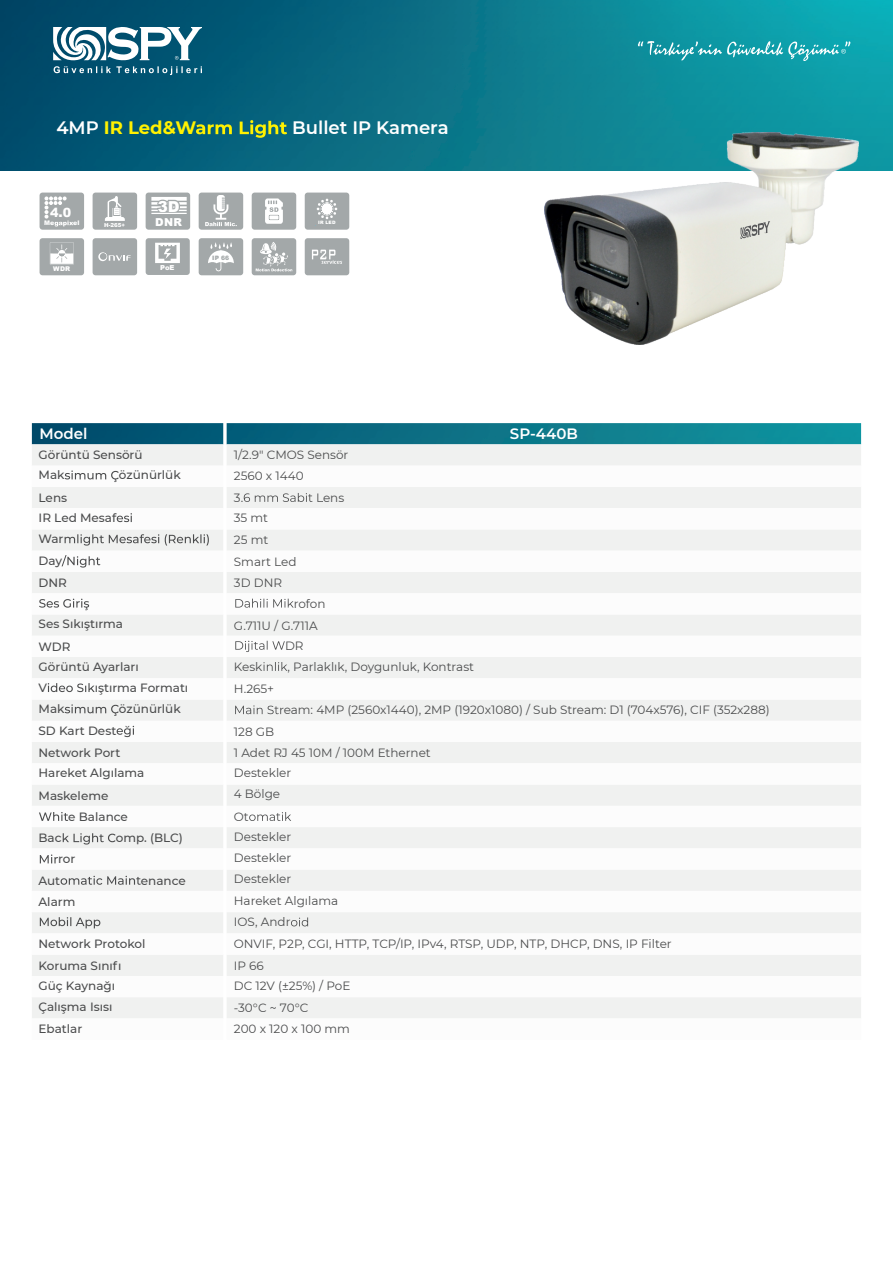
<style>
.page{position:relative;width:893px;height:1263px;background:#fff}
.page>*{position:absolute;margin:0;border:0;box-sizing:border-box;transform-origin:0 0}
.t1{font:600 18px "Montserrat";color:#fff}
.t2{font:700 18px "Montserrat";color:#fff101}
.t3{font:900 15.15px "Arial";color:#fff}
.t4{font:600 15px "Montserrat";color:#fff}
.t5{font:900 12.75px "Arial";color:#fff}
.t6{font:12px/21.5px "Montserrat";color:#4b4c4d}
.t7{font:500 12px/21.1px "Montserrat";color:#4b4c4d}
.t8{font:900 10.95px "Arial";color:#fff}
.t9{font:900 6.9px "Arial";color:#fff}
.t10{font:900 6.45px "Arial";color:#fff}
.t11{font:900 6.3px "Arial";color:#fff}
.t12{font:900 6px "Arial";color:#a3a8a9}
.t13{font:900 5.4px "Arial";color:#fff}
.t14{font:900 4.65px "Arial";color:#fff}
.s1{font-weight:600;color:#fff}
</style>
<div class="page">
<img style="left:0;top:0;width:893px;height:170px">
<img style="left:32px;top:423px;width:829px;height:21px">
<svg style="left:32px;top:444px;width:829px;height:574px"></svg>
<svg style="left:196px;top:120px;width:91px;height:18px;background:#508c56"></svg>
<svg style="left:53px;top:27px;width:149px;height:48px"></svg>
<svg style="left:638px;top:41px;width:212px;height:20px;background:#35aab4"></svg>
<div style="left:40px;top:193px;width:44px;height:37px;background:#a3a8a9;border-radius:3px"></div>
<div style="left:146px;top:193px;width:44px;height:37px;background:#a3a8a9;border-radius:3px"></div>
<svg style="left:44px;top:196px;width:29px;height:30px"></svg>
<svg style="left:151px;top:197px;width:36px;height:17px"></svg>
<div style="left:252px;top:193px;width:44px;height:37px;background:#a3a8a9;border-radius:3px"></div>
<div style="left:305px;top:193px;width:44px;height:37px;background:#a3a8a9;border-radius:3px"></div>
<svg style="left:265px;top:198px;width:18px;height:26px"></svg>
<div style="left:40px;top:238px;width:44px;height:37px;background:#a3a8a9;border-radius:3px"></div>
<svg style="left:50px;top:243px;width:24px;height:21px"></svg>
<div style="left:252px;top:238px;width:44px;height:37px;background:#a3a8a9;border-radius:3px"></div>
<svg style="left:256px;top:242px;width:36px;height:29px"></svg>
<div style="left:93px;top:193px;width:44px;height:37px;background:#a3a8a9;border-radius:3px"></div>
<svg style="left:105px;top:196px;width:20px;height:25px"></svg>
<div style="left:93px;top:238px;width:44px;height:37px;background:#a3a8a9;border-radius:3px"></div>
<svg style="left:98px;top:252px;width:33px;height:9px"></svg>
<svg style="left:317px;top:199px;width:20px;height:20px"></svg>
<div style="left:305px;top:238px;width:44px;height:37px;background:#a3a8a9;border-radius:3px"></div>
<svg style="left:312px;top:250px;width:30px;height:14px"></svg>
<div style="left:199px;top:238px;width:44px;height:37px;background:#a3a8a9;border-radius:3px"></div>
<svg style="left:208px;top:242px;width:26px;height:29px"></svg>
<div style="left:199px;top:193px;width:44px;height:37px;background:#a3a8a9;border-radius:3px"></div>
<svg style="left:205px;top:195px;width:32px;height:31px"></svg>
<div style="left:146px;top:238px;width:44px;height:37px;background:#a3a8a9;border-radius:3px"></div>
<svg style="left:155px;top:243px;width:25px;height:20px"></svg>
<img style="left:544px;top:132px;width:315px;height:213px">
<svg style="left:740px;top:221px;width:30px;height:18px"></svg>
<h1 class="t2" style="left:56px;top:115px;width:141px"><span class="s1">4MP</span> IR Led&amp;W</h1>
<h1 class="t1" style="left:292px;top:115px;width:158px">Bullet IP Kamera</h1>
<p class="t3" style="left:158px;top:195px;width:23px">3D</p>
<p class="t5" style="left:50px;top:203px;width:23px">4.0</p>
<p class="t11" style="left:44px;top:218px;width:12px">Me</p>
<p class="t11" style="left:73px;top:218px;width:8px">el</p>
<p class="t8" style="left:155px;top:214px;width:28px">DNR</p>
<p class="t13" style="left:104px;top:221px;width:22px">H-265+</p>
<p class="t10" style="left:53px;top:264px;width:18px">WDR</p>
<p class="t9" style="left:160px;top:263px;width:16px">PoE</p>
<p class="t12" style="left:212px;top:253px;width:18px">IP 66</p>
<p class="t14" style="left:318px;top:219px;width:19px">IR LED</p>
<p class="t4" style="left:40px;top:423px;width:49px">Model</p>
<p class="t7" style="left:39px;top:444px;width:106px">Görüntü Sensörü</p>
<p class="t7" style="left:39px;top:486px;width:30px">Lens</p>
<p class="t7" style="left:39px;top:464px;width:28px">Mak</p>
<p class="t7" style="left:119px;top:464px;width:63px">özünürlük</p>
<p class="t6" style="left:234px;top:444px;width:116px">1/2.9" CMOS Sensör</p>
<p class="t6" style="left:234px;top:486px;width:11px">3.</p>
<p class="t6" style="left:323px;top:486px;width:23px">ens</p>
<p class="t6" style="left:234px;top:465px;width:71px">2560 x 1440</p>
<p class="t4" style="left:510px;top:423px;width:69px">SP-440B</p>
<p class="t7" style="left:39px;top:507px;width:79px">IR Led Mesaf<br>War</p>
<p class="t6" style="left:234px;top:506px;width:36px;line-height:22.2px">35 mt<br>25 mt</p>
<p class="t7" style="left:39px;top:550px;width:30px;line-height:21.6px">Day<br>DNR</p>
<p class="t7" style="left:39px;top:612px;width:86px;line-height:22.2px">Ses Sıkıştırma<br>WDR</p>
<p class="t7" style="left:39px;top:656px;width:102px">Görüntü Ayarları<br>V</p>
<p class="t7" style="left:95px;top:677px;width:95px">ıştırma Formatı</p>
<p class="t6" style="left:234px;top:550px;width:64px">Smart Led</p>
<p class="t6" style="left:234px;top:572px;width:50px">3D DNR</p>
<p class="t6" style="left:294px;top:592px;width:33px">rofon</p>
<p class="t6" style="left:285px;top:615px;width:34px;line-height:20.1px;text-indent:-51px">G.711U / G.711A<br>DR</p>
<p class="t6" style="left:234px;top:655px;width:30px">Kesk</p>
<p class="t6" style="left:288px;top:655px;width:188px">, Parlaklık, Doygunluk, Kontrast</p>
<p class="t6" style="left:234px;top:678px;width:42px">H.265+</p>
<p class="t7" style="left:39px;top:698px;width:28px">Mak</p>
<p class="t7" style="left:119px;top:698px;width:63px">özünürlük</p>
<p class="t6" style="left:284px;top:699px;width:487px">eam: 4MP (2560x1440), 2MP (1920x1080) / Sub Stream: D1 (704x576), CIF (352x288)</p>
<p class="t7" style="left:39px;top:719px;width:79px">SD Kart Dest</p>
<p class="t7" style="left:39px;top:742px;width:107px;line-height:20.1px">Network Port<br>Hareket Algılama</p>
<p class="t7" style="left:68px;top:805px;width:61px">e Balance</p>
<p class="t7" style="left:39px;top:784px;width:71px">Maskeleme</p>
<p class="t6" style="left:234px;top:720px;width:42px">128 GB</p>
<p class="t6" style="left:234px;top:762px;width:59px">Destekler</p>
<p class="t6" style="left:234px;top:805px;width:16px">Ot</p>
<p class="t6" style="left:234px;top:741px;width:198px">1 Adet RJ 45 10M / 100M Ethernet</p>
<p class="t6" style="left:234px;top:783px;width:48px">4 Bölge</p>
<p class="t7" style="left:39px;top:827px;width:25px">Bac</p>
<p class="t7" style="left:116px;top:827px;width:69px">omp. (BLC)</p>
<p class="t6" style="left:234px;top:825px;width:59px">Destekler</p>
<p class="t7" style="left:39px;top:848px;width:38px;text-indent:20px">ror<br>Aut</p>
<p class="t7" style="left:141px;top:869px;width:46px">enance</p>
<p class="t7" style="left:39px;top:891px;width:38px">Alarm</p>
<p class="t7" style="left:38px;top:933px;width:108px">Network Protokol<br>Koruma Sınıfı</p>
<p class="t7" style="left:38px;top:974px;width:78px;line-height:21.8px">Güç Kaynağı<br>Çalışma Isısı<br>Ebatlar</p>
<p class="t6" style="left:234px;top:847px;width:439px">Destekler<br>Destekler<br>Hareket Algılama<br>IOS, Andr<br>ONVIF, P2P, CGI, HTTP, TCP/IP, IPv4, RTSP, UDP, NTP, DHCP, DNS, IP Filter<br>IP 66<br>DC 12V (±25%) / PoE<br>-30°C ~ 70°C<br>200 x 120 x 100 mm</p>
</div>
